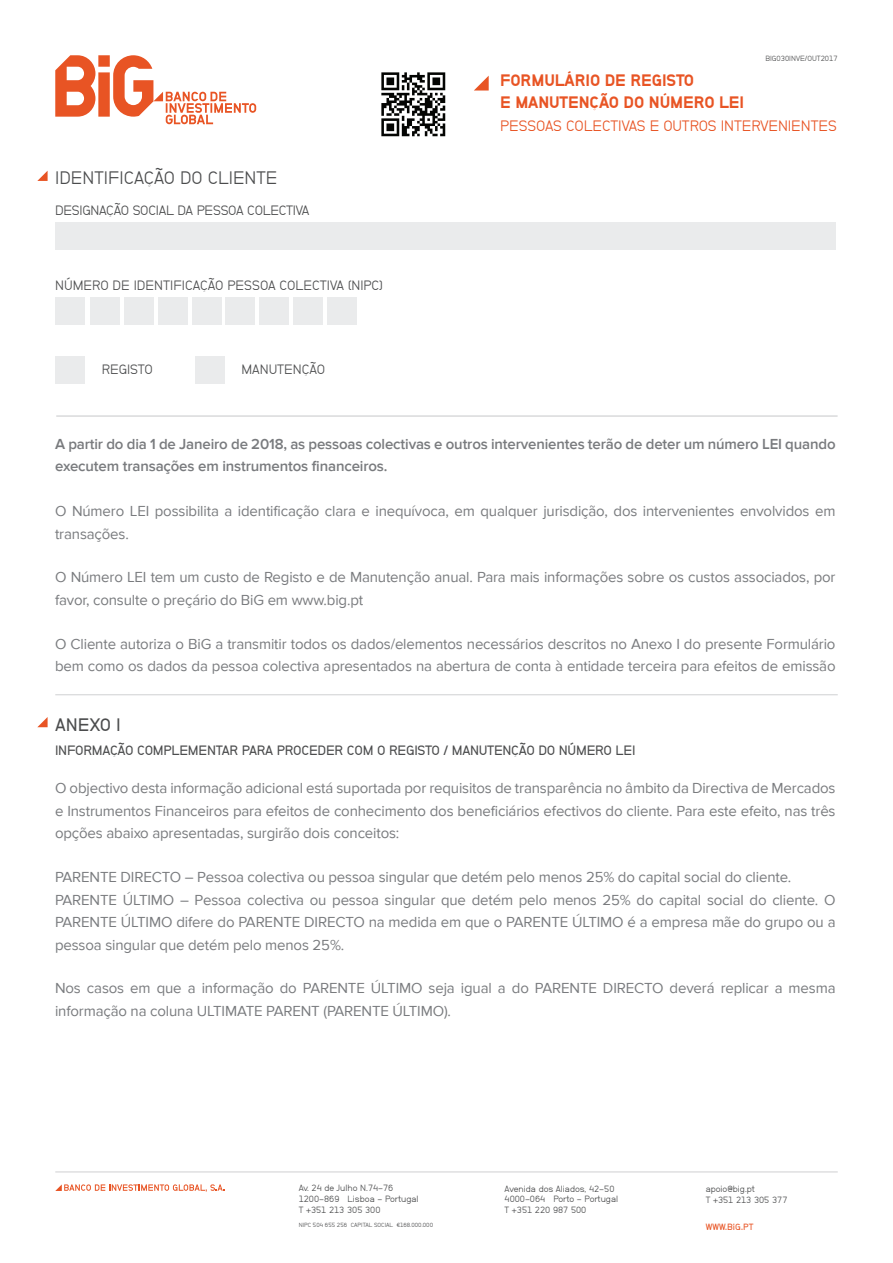
<style>
.page{position:relative;width:893px;height:1263px;background:#fff}
.page>*{position:absolute;margin:0;border:0;box-sizing:border-box;transform-origin:0 0}
.t1{font:18px "Neubau Grotesk Nor";color:#4b4c4d}
.t2{font:18px "Neubau Grotesk Hal";color:#4b4c4d}
.t3{font:900 16.5px/22.5px "NB Grotesk";letter-spacing:-.005em;color:#e85424}
.t4{font:15px/22.5px "Proxima Nova";letter-spacing:-.01em;color:#797b7e}
.t5{font:600 15px/22.5px "Proxima Nova";letter-spacing:-.01em;color:#797b7e}
.t6{font:15px "NB Grotesk";letter-spacing:-.005em;color:#e85424}
.t7{font:13.5px "Neubau Grotesk Nor";letter-spacing:-.01em;color:#4b4c4d}
.t8{font:13.5px "Neubau Grotesk Hal";letter-spacing:-.02em;color:#4b4c4d}
.t9{font:9px/10.8px "Neubau Grotesk Nor";color:#4b4c4d}
.t10{font:9px "NB Grotesk Sem Bol";letter-spacing:.015em;color:#e85424}
.t11{font:7.5px "Neubau Grotesk Nor";color:#4b4c4d}
.t12{font:6px "Neubau Grotesk Nor";color:#4b4c4d}
</style>
<div class="page">
<svg style="left:55px;top:55px;width:201px;height:69px"></svg>
<svg style="left:474px;top:76px;width:15px;height:15px"></svg>
<svg style="left:55px;top:1184px;width:169px;height:8px"></svg>
<hr style="left:55px;top:1172px;width:783px;height:1px;background:#cfd0d2">
<hr style="left:55px;top:694px;width:783px;height:1px;background:#cfd0d2">
<hr style="left:56px;top:416px;width:782px;height:1px;background:#c6c7c9">
<svg style="left:37px;top:171px;width:11px;height:10px"></svg>
<svg style="left:37px;top:717px;width:11px;height:10px"></svg>
<div style="left:55px;top:298px;width:29px;height:27px;background:#eaebec"></div>
<div style="left:55px;top:356px;width:29px;height:28px;background:#eaebec"></div>
<div style="left:195px;top:356px;width:29px;height:28px;background:#eaebec"></div>
<div style="left:55px;top:223px;width:781px;height:27px;background:#eaebec"></div>
<div style="left:192px;top:298px;width:29px;height:27px;background:#eaebec"></div>
<div style="left:90px;top:298px;width:29px;height:27px;background:#eaebec"></div>
<div style="left:226px;top:298px;width:29px;height:27px;background:#eaebec"></div>
<div style="left:124px;top:298px;width:29px;height:27px;background:#eaebec"></div>
<div style="left:259px;top:298px;width:30px;height:27px;background:#eaebec"></div>
<div style="left:158px;top:298px;width:29px;height:27px;background:#eaebec"></div>
<div style="left:294px;top:298px;width:29px;height:27px;background:#eaebec"></div>
<div style="left:327px;top:298px;width:30px;height:27px;background:#eaebec"></div>
<img style="left:381px;top:72px;width:65px;height:65px">
<p class="t11" style="left:765px;top:54px;width:74px">BIG030INVE/OUT2017</p>
<p class="t1" style="left:55px;top:167px;width:224px">IDENTIFICAÇÃO DO CLIENTE</p>
<p class="t7" style="left:55px;top:203px;width:256px">DESIGNAÇÃO SOCIAL DA PESSOA COLECTIVA</p>
<p class="t7" style="left:55px;top:277px;width:330px">NÚMERO DE IDENTIFICAÇÃO PESSOA COLECTIVA (NIPC)</p>
<p class="t7" style="left:102px;top:361px;width:53px">REGISTO</p>
<p class="t7" style="left:241px;top:361px;width:85px">MANUTENÇÃO</p>
<p class="t3" style="left:500px;top:68px;width:245px">FORMULÁRIO DE REGISTO<br>E MANUTENÇÃO DO NÚMERO LEI</p>
<p class="t6" style="left:500px;top:117px;width:338px">PESSOAS COLECTIVAS E OUTROS INTERVENIENTES</p>
<p class="t5" style="left:55px;top:432px;width:782px">A partir do dia 1 de Janeiro de 2018, as pessoas colectivas e outros intervenientes terão de deter um número LEI quando executem transações em instrumentos financeiros.</p>
<p class="t4" style="left:55px;top:500px;width:782px">O Número LEI possibilita a identificação clara e inequívoca, em qualquer jurisdição, dos intervenientes envolvidos em transações.</p>
<p class="t4" style="left:55px;top:566px;width:782px">O Número LEI tem um custo de Registo e de Manutenção anual. Para mais informações sobre os custos associados, por favor, consulte o preçário do BiG em www.big.pt</p>
<p class="t4" style="left:55px;top:632px;width:782px">O Cliente autoriza o BiG a transmitir todos os dados/elementos necessários descritos no Anexo I do presente Formulário bem como os dados da pessoa colectiva apresentados na abertura de conta à entidade terceira para efeitos de emissão</p>
<p class="t2" style="left:55px;top:714px;width:67px">ANEXO I</p>
<p class="t8" style="left:55px;top:742px;width:582px">INFORMAÇÃO COMPLEMENTAR PARA PROCEDER COM O REGISTO / MANUTENÇÃO DO NÚMERO LEI</p>
<p class="t4" style="left:55px;top:777px;width:782px;text-align:justify">O objectivo desta informação adicional está suportada por requisitos de transparência no âmbito da Directiva de Mercados e Instrumentos Financeiros para efeitos de conhecimento dos beneficiários efectivos do cliente. Para este efeito, nas três opções abaixo apresentadas, surgirão dois conceitos:</p>
<p class="t4" style="left:55px;top:866px;width:782px">PARENTE DIRECTO – Pessoa colectiva ou pessoa singular que detém pelo menos 25% do capital social do cliente.<br>PARENTE ÚLTIMO – Pessoa colectiva ou pessoa singular que detém pelo menos 25% do capital social do cliente. O PARENTE ÚLTIMO difere do PARENTE DIRECTO na medida em que o PARENTE ÚLTIMO é a empresa mãe do grupo ou a pessoa singular que detém pelo menos 25%.</p>
<p class="t4" style="left:55px;top:977px;width:782px">Nos casos em que a informação do PARENTE ÚLTIMO seja igual a do PARENTE DIRECTO deverá replicar a mesma informação na coluna ULTIMATE PARENT (PARENTE ÚLTIMO).</p>
<p class="t9" style="left:299px;top:1183px;width:121px">Av. 24 de Julho N.74-76<br>1200-869 Lisboa - Portugal<br>T +351 213 305 300</p>
<p class="t12" style="left:299px;top:1222px;width:136px">NIPC 504 655 256 CAPITAL SOCIAL €168.000.000</p>
<p class="t9" style="left:505px;top:1183px;width:115px">Avenida dos Aliados, 42-50<br>4000-064 Porto - Portugal<br>T +351 220 987 500</p>
<p class="t9" style="left:706px;top:1183px;width:83px">apoio@big.pt<br>T +351 213 305 377</p>
<p class="t10" style="left:706px;top:1222px;width:49px">WWW.BiG.PT</p>
</div>
